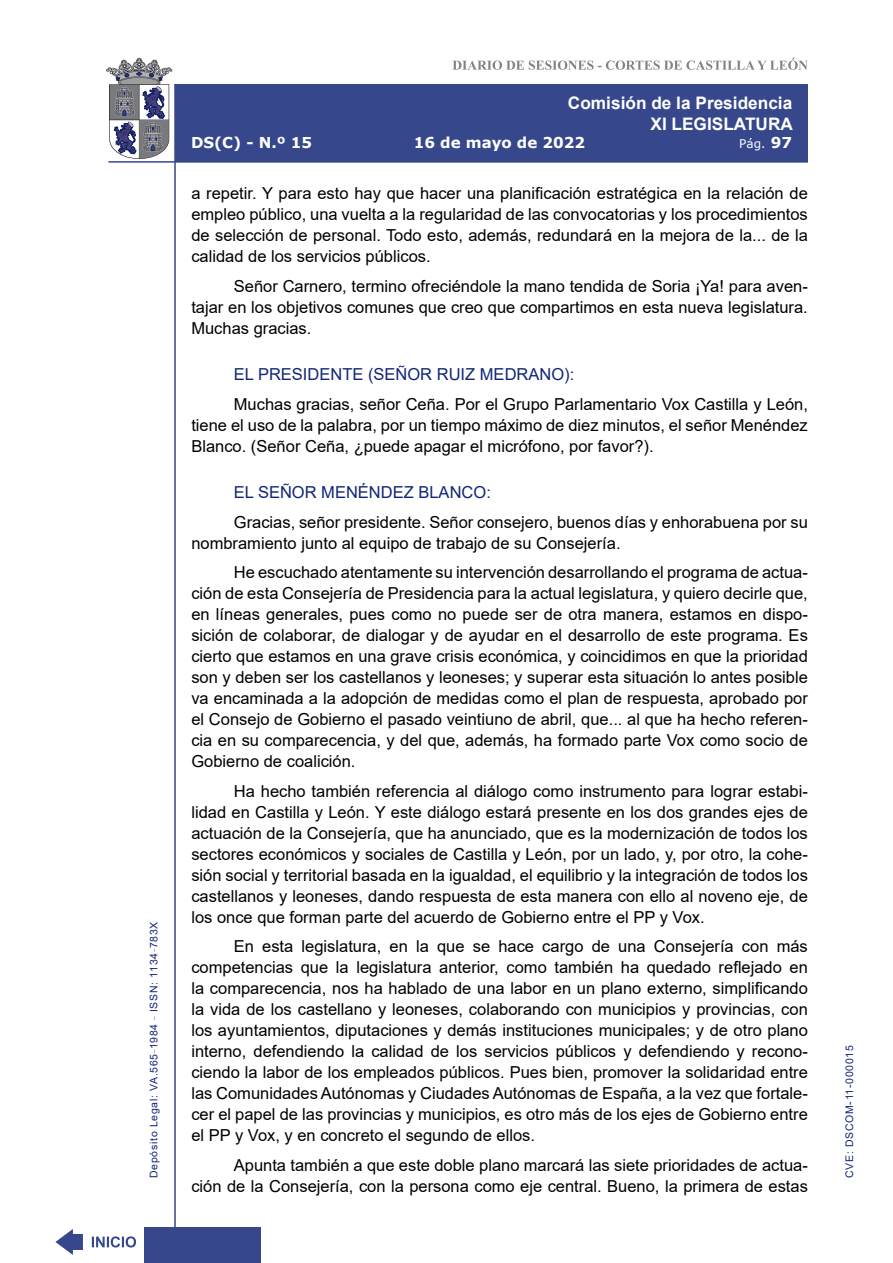
<style>
.page{position:relative;width:893px;height:1263px;background:#fff}
.page>*{position:absolute;margin:0;border:0;box-sizing:border-box;transform-origin:0 0}
.t1{font:700 17.25px/20.7px "Arial";color:#fff;text-align:right}
.t2{font:16.5px/21px "Arial";color:#000;text-align:justify}
.Orador{font:16.5px "Arial";color:#122678}
.t3{font:700 15px "Verdana";color:#fff}
.t4{font:12px "Verdana";color:#fff}
.t5{font:10.5px "Arial";letter-spacing:.065em;color:#122678}
.s1{font-weight:700;font-size:15px}
</style>
<div class="page">
<svg style="left:452px;top:58px;width:356px;height:12px"></svg>
<hr style="left:174px;top:84px;width:2px;height:1179px;background:#36478c">
<div style="left:144px;top:1227px;width:117px;height:36px;background:#36478c"></div>
<div style="left:175px;top:84px;width:633px;height:78px;background:#36478c"></div>
<hr style="left:108px;top:161px;width:700px;height:2px;background:#36478c">
<svg style="left:92px;top:1236px;width:44px;height:11px"></svg>
<svg style="left:55px;top:1229px;width:28px;height:26px"></svg>
<svg style="left:106px;top:58px;width:66px;height:101px"></svg>
<p class="t5" style="left:146px;top:1178px;width:258px;rotate:-90deg">Depósito Legal: VA.565<sup>_</sup>1984 <sup>_</sup> ISSN: 1134<sup>_</sup>783X</p>
<p class="t1" style="left:568px;top:93px;width:226px">Comisión de la Presidencia<br>XI LEGISLATURA</p>
<p class="t3" style="left:191px;top:132px;width:123px">DS(C) - N.º 15</p>
<p class="t3" style="left:414px;top:132px;width:173px">16 de mayo de 2022</p>
<p class="t4" style="left:739px;top:135px;width:54px">Pág. <span class="s1">97</span></p>
<p class="t2" style="left:191px;top:183px;width:618px">a repetir. Y para esto hay que hacer una planificación estratégica en la relación de empleo público, una vuelta a la regularidad de las convocatorias y los procedimientos de selección de personal. Todo esto, además, redundará en la mejora de la... de la calidad de los servicios públicos.</p>
<p class="t2" style="left:191px;top:275px;width:618px;text-indent:43px">Señor Carnero, termino ofreciéndole la mano tendida de Soria ¡Ya! para aven&shy;tajar en los objetivos comunes que creo que compartimos en esta nueva legislatura.<br>Muchas gracias.</p>
<p class="Orador" style="left:234px;top:363px;width:342px">EL PRESIDENTE (SEÑOR RUIZ MEDRANO):</p>
<p class="t2" style="left:191px;top:393px;width:618px;text-indent:43px">Muchas gracias, señor Ceña. Por el Grupo Parlamentario Vox Castilla y León, tiene el uso de la palabra, por un tiempo máximo de diez minutos, el señor Menéndez Blanco. (Señor Ceña, ¿puede apagar el micrófono, por favor?).</p>
<p class="Orador" style="left:234px;top:481px;width:259px">EL SEÑOR MENÉNDEZ BLANCO:</p>
<p class="t2" style="left:191px;top:511px;width:618px;text-indent:43px">Gracias, señor presidente. Señor consejero, buenos días y enhorabuena por su nombramiento junto al equipo de trabajo de su Consejería.</p>
<p class="t2" style="left:191px;top:562px;width:618px;text-indent:43px">He escuchado atentamente su intervención desarrollando el programa de actua&shy;ción de esta Consejería de Presidencia para la actual legislatura, y quiero decirle que, en líneas generales, pues como no puede ser de otra manera, estamos en dispo&shy;sición de colaborar, de dialogar y de ayudar en el desarrollo de este programa. Es cierto que estamos en una grave crisis económica, y coincidimos en que la prioridad son y deben ser los castellanos y leoneses; y superar esta situación lo antes posible va encaminada a la adopción de medidas como el plan de respuesta, aprobado por el Consejo de Gobierno el pasado veintiuno de abril, que... al que ha hecho referen&shy;cia en su comparecencia, y del que, además, ha formado parte Vox como socio de Gobierno de coalición.</p>
<p class="t2" style="left:191px;top:780px;width:618px;text-indent:43px">Ha hecho también referencia al diálogo como instrumento para lograr estabi&shy;lidad en Castilla y León. Y este diálogo estará presente en los dos grandes ejes de actuación de la Consejería, que ha anunciado, que es la modernización de todos los sectores económicos y sociales de Castilla y León, por un lado, y, por otro, la cohe&shy;sión social y territorial basada en la igualdad, el equilibrio y la integración de todos los castellanos y leoneses, dando respuesta de esta manera con ello al noveno eje, de los once que forman parte del acuerdo de Gobierno entre el PP y Vox.</p>
<p class="t2" style="left:191px;top:936px;width:618px;text-indent:43px">En esta legislatura, en la que se hace cargo de una Consejería con más competencias que la legislatura anterior, como también ha quedado reflejado en la comparecencia, nos ha hablado de una labor en un plano externo, simplificando la vida de los castellano y leoneses, colaborando con municipios y provincias, con los ayuntamientos, diputaciones y demás instituciones municipales; y de otro plano interno, defendiendo la calidad de los servicios públicos y defendiendo y recono&shy;ciendo la labor de los empleados públicos. Pues bien, promover la solidaridad entre las Comunidades Autónomas y Ciudades Autónomas de España, a la vez que fortale&shy;cer el papel de las provincias y municipios, es otro más de los ejes de Gobierno entre el PP y Vox, y en concreto el segundo de ellos.</p>
<p class="t2" style="left:191px;top:1154px;width:618px;text-align:right">Apunta también a que este doble plano marcará las siete prioridades de actua-<br>ción de la Consejería, con la persona como eje central. Bueno, la primera de estas</p>
<p class="t5" style="left:842px;top:1178px;width:134px;rotate:-90deg">CVE: DSCOM-11-000015</p>
</div>
